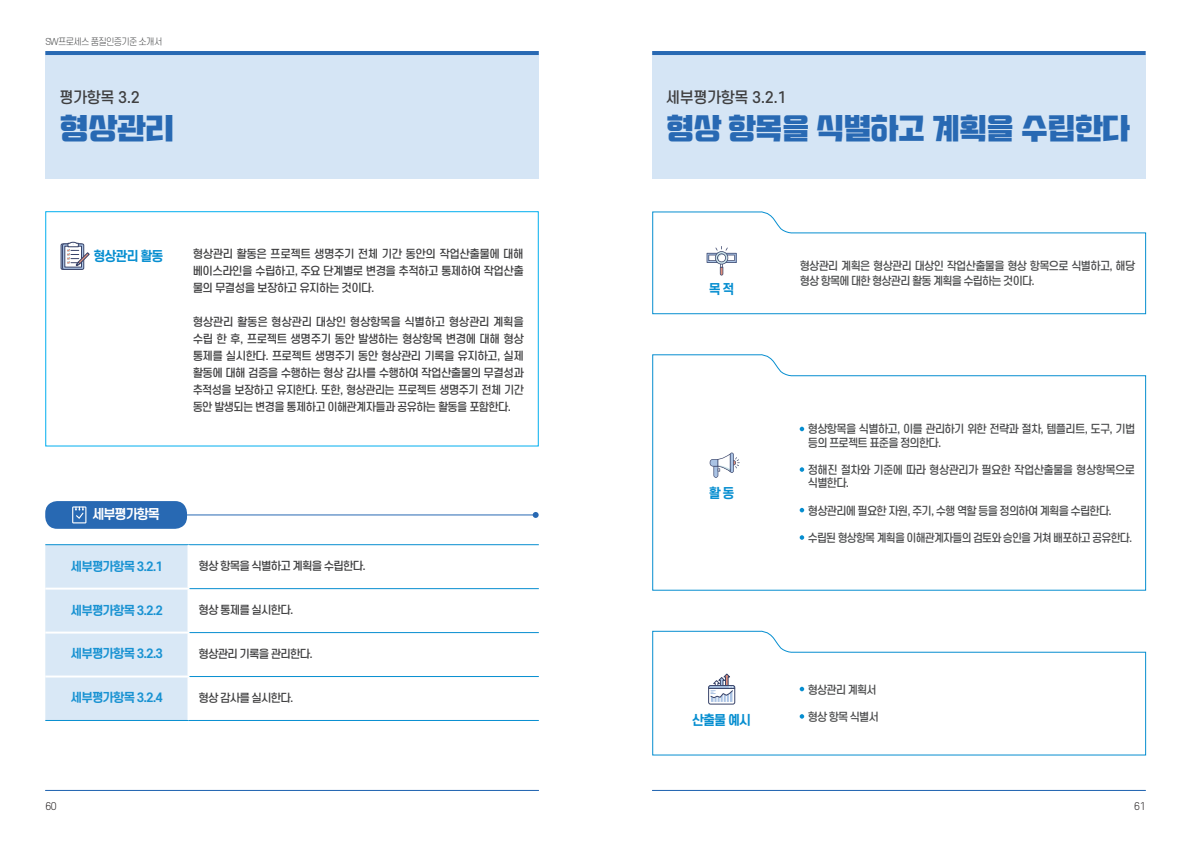
<style>
.page{position:relative;width:1191px;height:842px;background:#fff}
.page>*{position:absolute;margin:0;border:0;box-sizing:border-box;transform-origin:0 0}
.t1{font:30px "Typo Ssangmun Dong B";letter-spacing:-.04em;color:#2869b3;scale:.94 1}
.t2{font:30px "Typo Ssangmun Dong B";letter-spacing:-.04em;color:#2869b3}
.t3{font:500 15px "S Core Dream 5";letter-spacing:-.03em;color:#3e3e3f}
.t4{font:700 13px "S Core Dream 6";letter-spacing:-.08em;color:#068ed0}
.t5{font:700 13px "S Core Dream 6";letter-spacing:-.09em;color:#fff}
.t6{font:700 12px "S Core Dream 6";letter-spacing:-.08em;color:#1892d2}
.t7{font:500 11px/17px "S Core Dream 5";letter-spacing:-.06em;color:#3e3e3f;text-align:justify}
.t8{font:500 11px/13.2px "S Core Dream 5";letter-spacing:-.08em;color:#4a4b4c}
.t9{font:500 11px "S Core Dream 5";letter-spacing:-.08em;color:#3e3e3f}
.t10{font:500 11px/13.2px "S Core Dream 5";letter-spacing:-.055em;color:#4a4b4c}
.t11{font:500 11px "S Core Dream 5";letter-spacing:-.08em;color:#4a4b4c;scale:.95 1}
.t12{font:300 10px "S Core Dream 3";color:#231f20}
.t13{font:300 9px "S Core Dream 3";letter-spacing:-.08em;color:#4b4c4d}
</style>
<div class="page">
<div style="left:45px;top:51px;width:494px;height:128px;background:#d5e5f5"></div>
<div style="left:652px;top:51px;width:493px;height:128px;background:#d5e5f5"></div>
<hr style="left:45px;top:51px;width:494px;height:4px;background:#2869b3">
<hr style="left:45px;top:790px;width:494px;height:1px;background:#2869b3">
<hr style="left:652px;top:51px;width:493px;height:4px;background:#2869b3">
<hr style="left:652px;top:790px;width:493px;height:1px;background:#2869b3">
<div style="left:45px;top:211px;width:494px;height:235px;border:1px solid #00aeef"></div>
<div style="left:61px;top:244px;width:22px;height:26px;border:1px solid #384369"></div>
<svg style="left:63px;top:244px;width:21px;height:25px"></svg>
<div style="left:62px;top:244px;width:22px;height:26px;border:1px solid #384369"></div>
<div style="left:64px;top:246px;width:18px;height:21px;background:#fff;border:1px solid #384369"></div>
<svg style="left:67px;top:242px;width:23px;height:24px"></svg>
<svg style="left:652px;top:354px;width:494px;height:237px"></svg>
<svg style="left:799px;top:427px;width:5px;height:4px"></svg>
<svg style="left:799px;top:467px;width:5px;height:5px"></svg>
<svg style="left:799px;top:508px;width:5px;height:4px"></svg>
<svg style="left:799px;top:535px;width:5px;height:5px"></svg>
<svg style="left:709px;top:453px;width:30px;height:25px"></svg>
<svg style="left:652px;top:211px;width:494px;height:104px"></svg>
<svg style="left:706px;top:246px;width:30px;height:29px"></svg>
<svg style="left:652px;top:630px;width:494px;height:126px"></svg>
<svg style="left:708px;top:673px;width:27px;height:32px"></svg>
<svg style="left:799px;top:687px;width:5px;height:4px"></svg>
<svg style="left:799px;top:714px;width:5px;height:5px"></svg>
<div style="left:45px;top:501px;width:142px;height:28px;background:#2869b3;border-radius:12px"></div>
<hr style="left:175px;top:514px;width:363px;height:1px;background:#2869b3">
<svg style="left:533px;top:512px;width:5px;height:6px"></svg>
<svg style="left:72px;top:506px;width:14px;height:17px"></svg>
<div style="left:45px;top:545px;width:142px;height:175px;background:#d9e8f6"></div>
<hr style="left:45px;top:588px;width:144px;height:2px;background:#fff">
<hr style="left:45px;top:632px;width:144px;height:2px;background:#fff">
<hr style="left:45px;top:675px;width:144px;height:2px;background:#fff">
<hr style="left:189px;top:588px;width:350px;height:1px;background:#068ed0">
<hr style="left:189px;top:632px;width:350px;height:1px;background:#068ed0">
<hr style="left:189px;top:676px;width:350px;height:1px;background:#068ed0">
<hr style="left:45px;top:544px;width:143px;height:1px;background:#068ed0">
<hr style="left:188px;top:544px;width:351px;height:1px;background:#068ed0">
<hr style="left:45px;top:720px;width:143px;height:1px;background:#068ed0">
<hr style="left:188px;top:720px;width:351px;height:1px;background:#068ed0">
<p class="t13" style="left:45px;top:35px;width:118px">SW프로세스 품질인증기준 소개서</p>
<h2 class="t3" style="left:60px;top:86px;width:82px">평가항목 3.2</h2>
<h1 class="t2" style="left:60px;top:112px;width:116px">형상관리</h1>
<p class="t4" style="left:93px;top:247px;width:72px">형상관리 활동</p>
<p class="t7" style="left:193px;top:245px;width:333px">형상관리 활동은 프로젝트 생명주기 전체 기간 동안의 작업산출물에 대해 베이스라인을 수립하고, 주요 단계별로 변경을 추적하고 통제하여 작업산출 물의 무결성을 보장하고 유지하는 것이다.</p>
<p class="t7" style="left:193px;top:313px;width:333px">형상관리 활동은 형상관리 대상인 형상항목을 식별하고 형상관리 계획을 수립 한 후, 프로젝트 생명주기 동안 발생하는 형상항목 변경에 대해 형상 통제를 실시한다. 프로젝트 생명주기 동안 형상관리 기록을 유지하고, 실제 활동에 대해 검증을 수행하는 형상 감사를 수행하여 작업산출물의 무결성과 추적성을 보장하고 유지한다. 또한, 형상관리는 프로젝트 생명주기 전체 기간 동안 발생되는 변경을 통제하고 이해관계자들과 공유하는 활동을 포함한다.</p>
<p class="t5" style="left:92px;top:505px;width:69px">세부평가항목</p>
<p class="t6" style="left:71px;top:557px;width:94px">세부평가항목 3.2.1</p>
<p class="t9" style="left:198px;top:558px;width:169px">형상 항목을 식별하고 계획을 수립한다.</p>
<p class="t6" style="left:71px;top:601px;width:94px">세부평가항목 3.2.2</p>
<p class="t9" style="left:198px;top:602px;width:97px">형상 통제를 실시한다.</p>
<p class="t6" style="left:71px;top:645px;width:94px">세부평가항목 3.2.3</p>
<p class="t9" style="left:198px;top:646px;width:116px">형상관리 기록을 관리한다.</p>
<p class="t6" style="left:71px;top:689px;width:94px">세부평가항목 3.2.4</p>
<p class="t9" style="left:198px;top:690px;width:97px">형상 감사를 실시한다.</p>
<h2 class="t3" style="left:666px;top:86px;width:122px">세부평가항목 3.2.1</h2>
<h1 class="t1" style="left:666px;top:112px;width:495px">형상 항목을 식별하고 계획을 수립한다</h1>
<p class="t4" style="left:708px;top:280px;width:27px">목 적</p>
<p class="t4" style="left:708px;top:484px;width:27px">활 동</p>
<p class="t8" style="left:799px;top:258px;width:337px;line-height:15px">형상관리 계획은 형상관리 대상인 작업산출물을 형상 항목으로 식별하고, 해당 형상 항목에 대한 형상관리 활동 계획을 수립하는 것이다.</p>
<p class="t8" style="left:808px;top:422px;width:329px">형상항목을 식별하고, 이를 관리하기 위한 전략과 절차, 템플리트, 도구, 기법 등의 프로젝트 표준을 정의한다.</p>
<p class="t10" style="left:808px;top:463px;width:329px">정해진 절차와 기준에 따라 형상관리가 필요한 작업산출물을 형상항목으로 식별한다.</p>
<p class="t8" style="left:808px;top:504px;width:305px">형상관리에 필요한 자원, 주기, 수행 역할 등을 정의하여 계획을 수립한다.</p>
<p class="t11" style="left:808px;top:530px;width:343px">수립된 형상항목 계획을 이해관계자들의 검토와 승인을 거쳐 배포하고 공유한다.</p>
<p class="t4" style="left:692px;top:711px;width:61px">산출물 예시</p>
<p class="t8" style="left:808px;top:682px;width:70px">형상관리 계획서</p>
<p class="t8" style="left:808px;top:710px;width:73px">형상 항목 식별서</p>
<p class="t12" style="left:45px;top:799px;width:13px">60</p>
<p class="t12" style="left:1134px;top:799px;width:13px">61</p>
</div>
